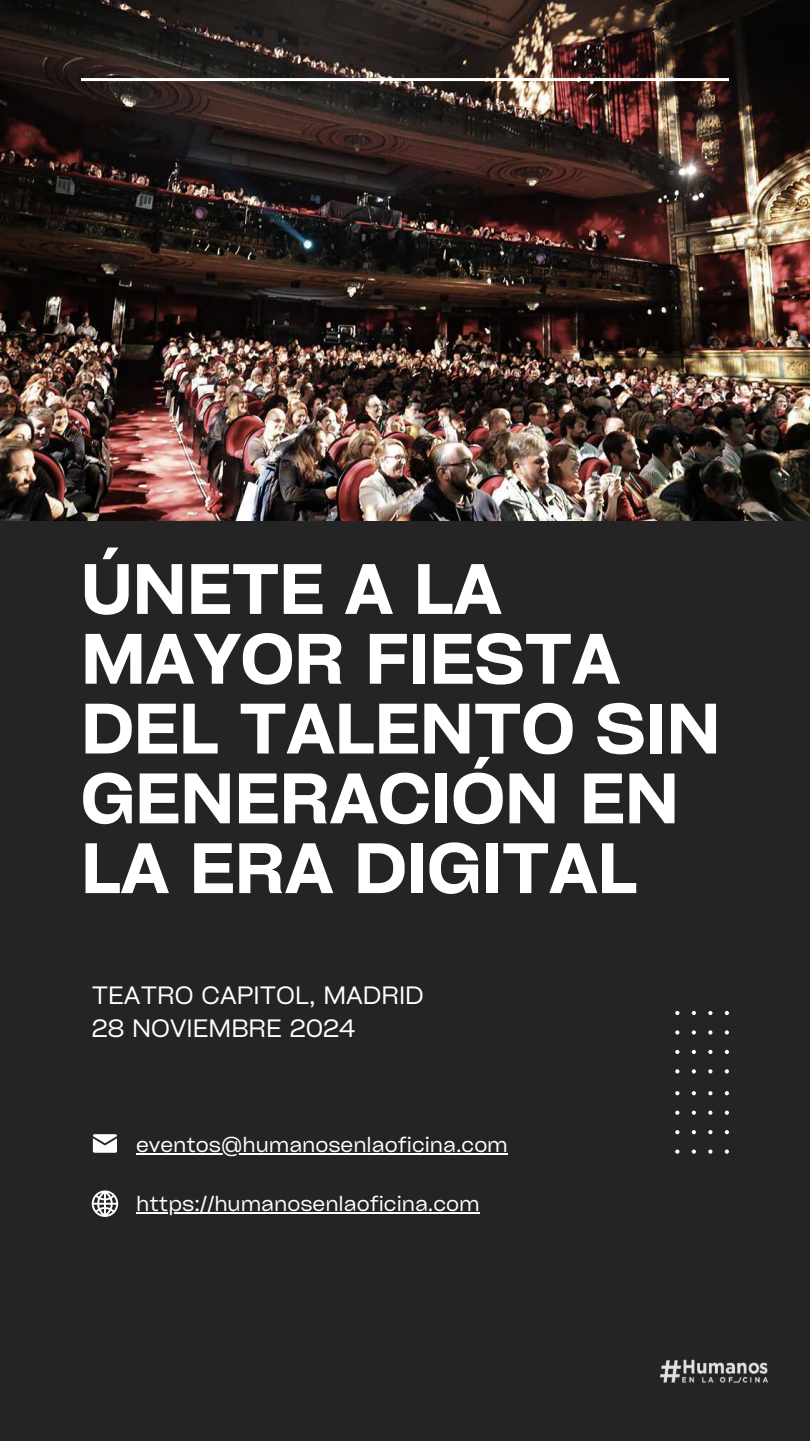
<style>
.page{position:relative;width:810px;height:1441px;background:#fff}
.page>*{position:absolute;margin:0;border:0;box-sizing:border-box;transform-origin:0 0}
.t1{font:68.2px/69.8px "Cy Grotesk Key Demi";color:#fff}
.t2{font:24px/32.2px "Cy Grotesk Key";color:#fff}
.t3{font:20.7px "Cy Grotesk Key";color:#fff}
</style>
<div class="page">
<div style="left:0;top:0;width:810px;height:1440px;background:#242424"></div>
<img style="left:0;top:0;width:810px;height:520px">
<hr style="left:81px;top:78px;width:648px;height:3px;background:#fff">
<svg style="left:92px;top:1190px;width:26px;height:26px"></svg>
<svg style="left:93px;top:1134px;width:24px;height:18px"></svg>
<svg style="left:675px;top:1010px;width:54px;height:62px"></svg>
<svg style="left:675px;top:1091px;width:54px;height:62px"></svg>
<hr style="left:136px;top:1152px;width:372px;height:2px;background:#fff">
<hr style="left:136px;top:1212px;width:344px;height:1px;background:#fff">
<img style="left:659px;top:1359px;width:109px;height:23px">
<h1 class="t1" style="left:81px;top:551px;width:641px">ÚNETE A LA<br>MAYOR FIESTA<br>DEL TALENTO SIN<br>GENERACIÓN EN<br>LA ERA DIGITAL</h1>
<p class="t2" style="left:92px;top:978px;width:334px">TEATRO CAPITOL, MADRID<br>28 NOVIEMBRE 2024</p>
<p class="t3" style="left:136px;top:1130px;width:373px">eventos@humanosenlaoficina.com</p>
<p class="t3" style="left:136px;top:1189px;width:345px">https://humanosenlaoficina.com</p>
</div>
